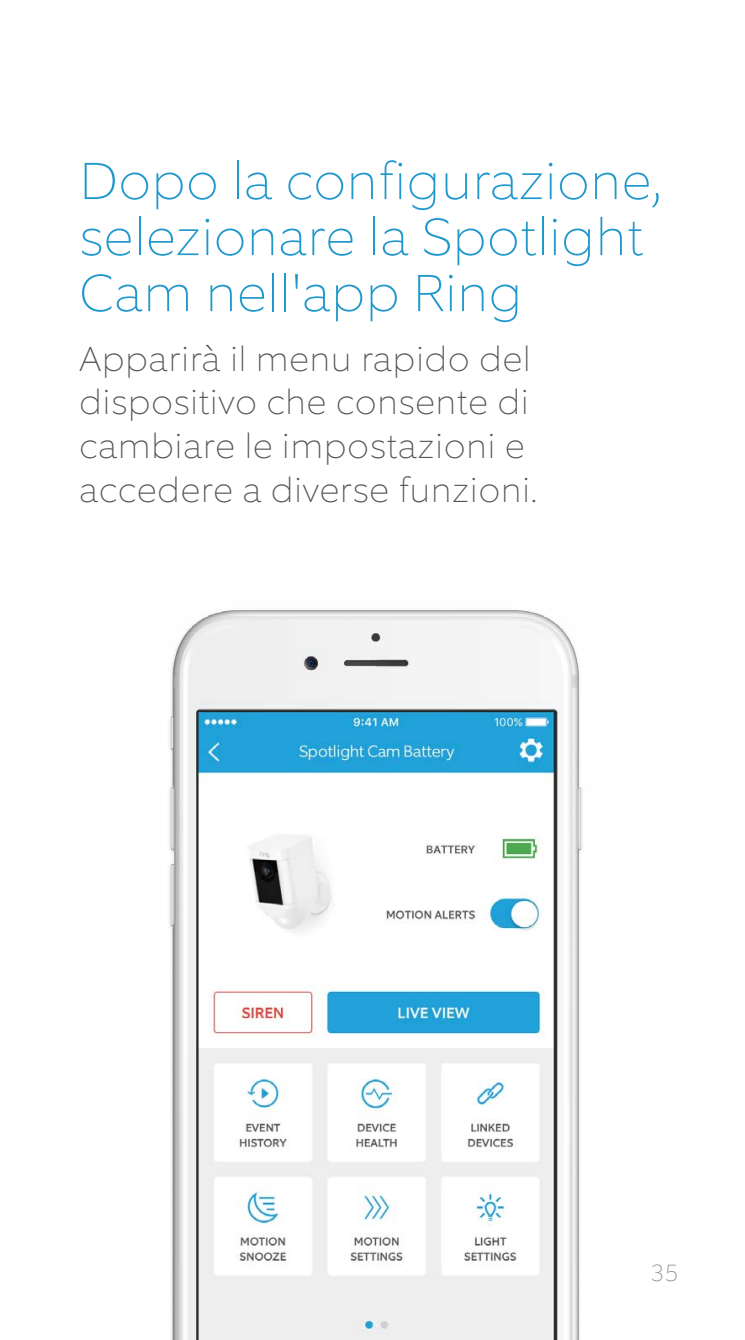
<style>
.page{position:relative;width:745px;height:1340px;background:#fff}
.page>*{position:absolute;margin:0;border:0;box-sizing:border-box;transform-origin:0 0}
.Big_Blue_Header{font:100 52.5px/56px "Equip";letter-spacing:.02em;color:#2198cc}
.Big_Blue_Header-2{font:100 35px/43.8px "Equip";letter-spacing:.03em;color:#54555a}
.t1{font:100 24.5px "Equip";color:#939598}
</style>
<div class="page">
<img style="left:168px;top:610px;width:416px;height:729px">
<p class="Big_Blue_Header" style="left:79px;top:153px;width:582px">Dopo la configurazione, selezionare la Spotlight<br>Cam nell'app Ring</p>
<p class="Big_Blue_Header-2" style="left:79px;top:336px;width:458px">Apparirà il menu rapido del dispositivo che consente di cambiare le impostazioni e accedere a diverse funzioni.</p>
<p class="t1" style="left:650px;top:1256px;width:29px">35</p>
</div>
